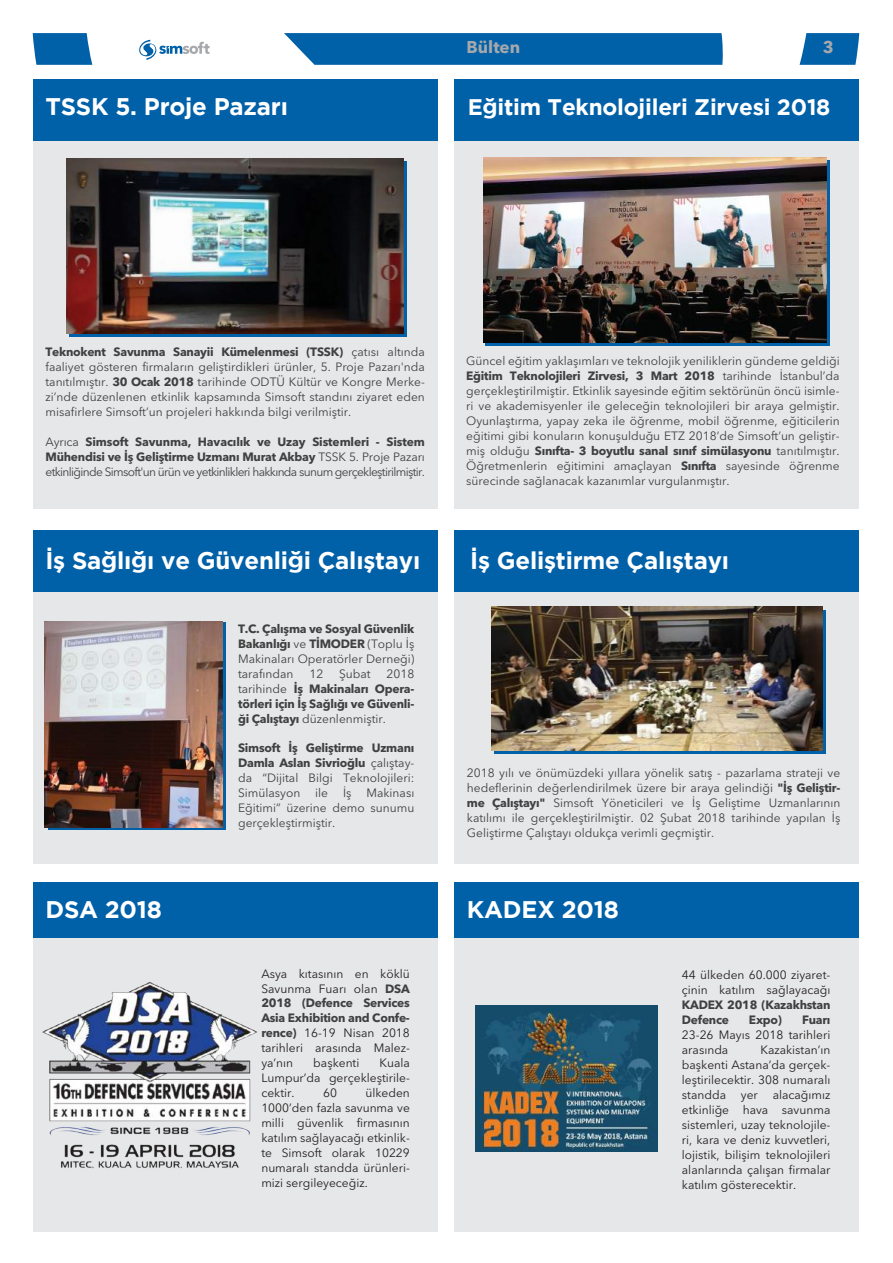
<style>
.page{position:relative;width:893px;height:1263px;background:#fff}
.page>*{position:absolute;margin:0;border:0;box-sizing:border-box;transform-origin:0 0}
.t1{font:700 24px "Gotham";letter-spacing:-.01em;color:#fff}
.t2{font:700 22.5px "Gotham";letter-spacing:-.01em;color:#fff}
.t3{font:700 16.95px "Avenir Next LT Pro";color:#a6a8ab}
.t4{font:12px/15px "Avenir Next LT Pro";color:#404041;text-align:justify}
.t5{font:12px/15px "Avenir Next LT Pro";color:#231f20;text-align:justify}
.t6{font:700 12px/14.9px "Avenir Next LT Pro";letter-spacing:-.02em;color:#404041;text-align:justify}
.s1{font-weight:700}
.s2{font-weight:400}
.s3{font-weight:700;color:#404041}
</style>
<div class="page">
<svg style="left:33px;top:33px;width:59px;height:32px;background:#136daf"></svg>
<svg style="left:284px;top:33px;width:439px;height:32px;background:#0b67ac"></svg>
<svg style="left:800px;top:33px;width:59px;height:32px;background:#166eb0"></svg>
<div style="left:33px;top:882px;width:405px;height:56px;background:#0060a8"></div>
<div style="left:33px;top:938px;width:405px;height:293px;background:#e6e7e8"></div>
<div style="left:33px;top:79px;width:405px;height:62px;background:#0060a8"></div>
<div style="left:33px;top:141px;width:405px;height:368px;background:#e6e7e8"></div>
<div style="left:454px;top:79px;width:405px;height:62px;background:#0060a8"></div>
<div style="left:454px;top:141px;width:405px;height:368px;background:#e6e7e8"></div>
<div style="left:454px;top:882px;width:405px;height:56px;background:#0060a8"></div>
<div style="left:454px;top:938px;width:405px;height:293px;background:#e6e7e8"></div>
<div style="left:33px;top:530px;width:405px;height:63px;background:#0060a8"></div>
<div style="left:33px;top:593px;width:405px;height:271px;background:#e6e7e8"></div>
<div style="left:454px;top:530px;width:405px;height:63px;background:#0060a8"></div>
<div style="left:454px;top:593px;width:405px;height:271px;background:#e6e7e8"></div>
<img style="left:42px;top:982px;width:215px;height:187px">
<img style="left:476px;top:1006px;width:181px;height:145px">
<div style="left:70px;top:161px;width:337px;height:176px;background:#0060a8"></div>
<img style="left:67px;top:158px;width:337px;height:176px">
<div style="left:48px;top:622px;width:177px;height:208px;background:linear-gradient(to right,#0060a8,#0060a8)"></div>
<svg style="left:494px;top:610px;width:332px;height:143px"></svg>
<img style="left:491px;top:607px;width:332px;height:143px">
<img style="left:45px;top:621px;width:178px;height:206px">
<img style="left:484px;top:157px;width:343px;height:186px">
<svg style="left:139px;top:40px;width:71px;height:20px"></svg>
<h1 class="t1" style="left:45px;top:93px;width:244px">TSSK 5. Proje Pazarı</h1>
<h3 class="t3" style="left:467px;top:37px;width:55px">Bülten</h3>
<h3 class="t3" style="left:823px;top:37px;width:12px">3</h3>
<h2 class="t2" style="left:468px;top:94px;width:364px">Eğitim Teknolojileri Zirvesi 2018</h2>
<p class="t4" style="left:45px;top:344px;width:381px"><span class="s1">Teknokent Savunma Sanayii Kümelenmesi (TSSK)</span> çatısı altında faaliyet gösteren firmaların geliştirdikleri ürünler, 5. Proje Pazarı'nda tanıtılmıştır. <span class="s1">30 Ocak 2018</span> tarihinde ODTÜ Kültür ve Kongre Merke&shy;zi’nde düzenlenen etkinlik kapsamında Simsoft standını ziyaret eden misafirlere Simsoft’un projeleri hakkında bilgi verilmiştir.</p>
<p class="t4" style="left:45px;top:434px;width:381px">Ayrıca <span class="s1">Simsoft Savunma, Havacılık ve Uzay Sistemleri - Sistem Mühendisi ve İş Geliştirme Uzmanı Murat Akbay</span> TSSK 5. Proje Pazarı etkinliğinde Simsoft'un ürün ve yetkinlikleri hakkında sunum gerçekleştirilmiştir.</p>
<p class="t4" style="left:466px;top:353px;width:375px">Güncel eğitim yaklaşımları ve teknolojik yeniliklerin gündeme geldiği <span class="s1">Eğitim Teknolojileri Zirvesi, 3 Mart 2018</span> tarihinde İstanbul’da gerçekleştirilmiştir. Etkinlik sayesinde eğitim sektörünün öncü isimle&shy;ri ve akademisyenler ile geleceğin teknolojileri bir araya gelmiştir.<br>Oyunlaştırma, yapay zeka ile öğrenme, mobil öğrenme, eğiticilerin eğitimi gibi konuların konuşulduğu ETZ 2018’de Simsoft’un geliştir&shy;miş olduğu <span class="s1">Sınıfta- 3 boyutlu sanal sınıf simülasyonu</span> tanıtılmıştır.<br>Öğretmenlerin eğitimini amaçlayan <span class="s1">Sınıfta</span> sayesinde öğrenme sürecinde sağlanacak kazanımlar vurgulanmıştır.</p>
<h1 class="t1" style="left:45px;top:547px;width:376px">İş Sağlığı ve Güvenliği Çalıştayı</h1>
<h1 class="t1" style="left:470px;top:547px;width:260px">İş Geliştirme Çalıştayı</h1>
<p class="t4" style="left:238px;top:622px;width:178px"><span class="s1">T.C. Çalışma ve Sosyal Güvenlik Bakanlığı</span> ve <span class="s1">TİMODER</span> (Toplu İş Makinaları Operatörler Derneği) tarafından</p>
<p class="t4" style="left:309px;top:667px;width:15px">12</p>
<p class="t4" style="left:339px;top:667px;width:33px">Şubat</p>
<p class="t6" style="left:238px;top:667px;width:178px;text-indent:148px"><span class="s2">2018 tarihinde</span> İş Makinaları Opera&shy;törleri için İş Sağlığı ve Güvenli&shy;ği Çalıştayı <span class="s2">düzenlenmiştir.</span></p>
<p class="t4" style="left:238px;top:740px;width:178px"><span class="s1">Simsoft İş Geliştirme Uzmanı Damla Aslan Sivrioğlu</span> çalıştay&shy;da “Dijital Bilgi Teknolojileri:<br>Simülasyon ile İş Makinası Eğitimi” üzerine demo sunumu gerçekleştirmiştir.</p>
<p class="t4" style="left:467px;top:765px;width:375px">2018 yılı ve önümüzdeki yıllara yönelik satış - pazarlama strateji ve hedeflerinin değerlendirilmek üzere bir araya gelindiği <span class="s1">"İş Geliştir&shy;me Çalıştayı"</span> Simsoft Yöneticileri ve İş Geliştime Uzmanlarının katılımı ile gerçekleştirilmiştir. 02 Şubat 2018 tarihinde yapılan İş Geliştirme Çalıştayı oldukça verimli geçmiştir.</p>
<h1 class="t1" style="left:45px;top:895px;width:118px">DSA 2018</h1>
<h1 class="t1" style="left:467px;top:895px;width:153px">KADEX 2018</h1>
<p class="t5" style="left:261px;top:966px;width:150px">Asya kıtasının en köklü Savunma Fuarı olan <span class="s3">DSA 2018 (Defence Services Asia Exhibition and Confe&shy;rence)</span> 16-19 Nisan 2018 tarihleri arasında Malez&shy;ya’nın</p>
<p class="t5" style="left:261px;top:1055px;width:150px;text-indent:118px">Kuala Lumpur’da gerçekleştirile&shy;cektir.</p>
<p class="t5" style="left:313px;top:1055px;width:48px">başkenti</p>
<p class="t5" style="left:261px;top:1085px;width:150px;text-indent:104px">ülkeden 1000’den fazla savunma ve milli güvenlik firmasının katılım sağlayacağı etkinlik&shy;te Simsoft olarak 10229 numaralı standda ürünleri&shy;mizi sergileyeceğiz.</p>
<p class="t5" style="left:323px;top:1085px;width:15px">60</p>
<p class="t5" style="left:682px;top:968px;width:150px">44 ülkeden 60.000 ziyaret&shy;çinin katılım sağlayacağı</p>
<p class="t6" style="left:682px;top:997px;width:150px">KADEX 2018 (Kazakhstan<br>Defence</p>
<p class="t6" style="left:749px;top:1012px;width:35px">Expo)</p>
<p class="t6" style="left:802px;top:1012px;width:30px">Fuarı</p>
<p class="t5" style="left:682px;top:1027px;width:150px">23-26 Mayıs 2018 tarihleri arasında</p>
<p class="t5" style="left:682px;top:1042px;width:150px;text-indent:79px">Kazakistan’ın başkenti Astana’da gerçek&shy;leştirilecektir. 308 numaralı standda yer alacağımız etkinliğe hava savunma sistemleri, uzay teknolojile&shy;ri, kara ve deniz kuvvetleri, lojistik, bilişim teknolojileri alanlarında çalışan firmalar katılım gösterecektir.</p>
</div>
